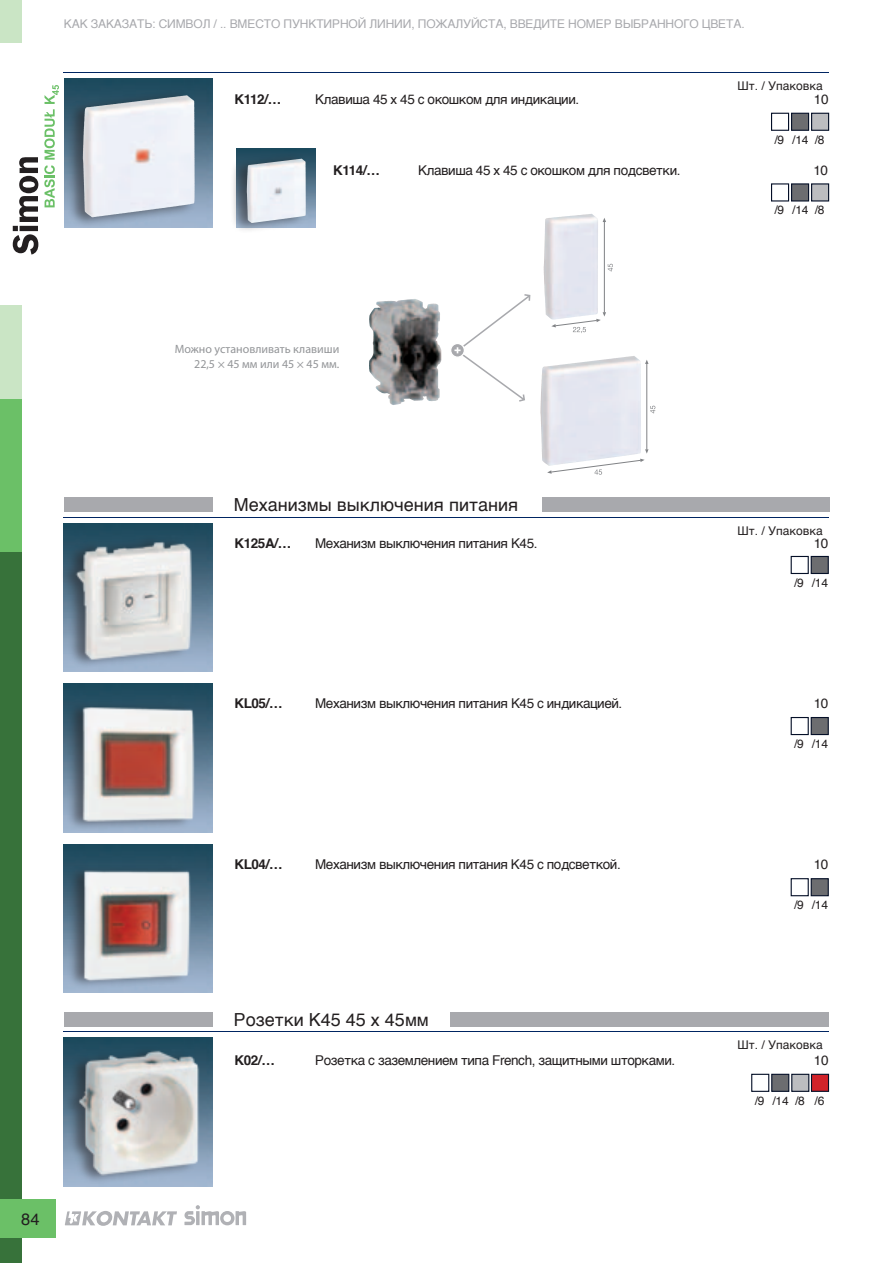
<style>
.page{position:relative;width:893px;height:1263px;background:#fff}
.page>*{position:absolute;margin:0;border:0;box-sizing:border-box;transform-origin:0 0}
.t1{font:18px "Helvetica";color:#231f20}
.t2{font:16.5px "Helvetica";color:#231f20}
.t3{font:13.5px "Helvetica";letter-spacing:-.03em;color:#231f20}
.t4{font:700 13.5px "Helvetica";letter-spacing:-.03em;color:#231f20}
.t5{font:12px "Helvetica";letter-spacing:-.01em;color:#a8a9ad}
.t6{font:12px "Helvetica";color:#231f20}
.t7{font:12px/14.4px "Myriad Pro";color:#939598;text-align:right}
</style>
<div class="page">
<div style="left:64px;top:1012px;width:149px;height:14px;background:#a8a9ad"></div>
<hr style="left:64px;top:1031px;width:765px;height:1px;background:#002562">
<div style="left:451px;top:1012px;width:378px;height:14px;background:#a8a9ad"></div>
<img style="left:64px;top:1037px;width:149px;height:149px">
<div style="left:61px;top:1045px;width:135px;height:138px;background:#231f20;opacity:.52"></div>
<img style="left:78px;top:1049px;width:123px;height:130px">
<div style="left:64px;top:497px;width:149px;height:15px;background:#a8a9ad"></div>
<hr style="left:64px;top:517px;width:765px;height:1px;background:#002562">
<div style="left:542px;top:497px;width:287px;height:15px;background:#a8a9ad"></div>
<img style="left:64px;top:523px;width:149px;height:149px">
<img style="left:64px;top:683px;width:149px;height:149px">
<img style="left:64px;top:844px;width:149px;height:149px">
<div style="left:59px;top:534px;width:131px;height:134px;background:#231f20;opacity:.52"></div>
<img style="left:73px;top:541px;width:126px;height:122px">
<div style="left:66px;top:700px;width:127px;height:130px;background:#231f20;opacity:.52"></div>
<img style="left:77px;top:703px;width:122px;height:122px">
<div style="left:67px;top:864px;width:122px;height:125px;background:#231f20;opacity:.52"></div>
<img style="left:77px;top:863px;width:117px;height:122px">
<svg style="left:451px;top:343px;width:13px;height:14px"></svg>
<div style="left:450px;top:343px;width:15px;height:15px;border:1px solid #fff;border-radius:50%"></div>
<svg style="left:454px;top:294px;width:76px;height:108px"></svg>
<img style="left:540px;top:356px;width:92px;height:100px">
<img style="left:544px;top:214px;width:48px;height:97px">
<hr style="left:646px;top:364px;width:1px;height:86px;background:#808285">
<svg style="left:547px;top:449px;width:101px;height:26px"></svg>
<svg style="left:650px;top:406px;width:5px;height:7px"></svg>
<hr style="left:604px;top:222px;width:1px;height:90px;background:#808285">
<svg style="left:608px;top:264px;width:5px;height:7px"></svg>
<svg style="left:551px;top:312px;width:55px;height:21px"></svg>
<img style="left:369px;top:299px;width:45px;height:58px">
<img style="left:64px;top:79px;width:149px;height:148px">
<img style="left:237px;top:149px;width:79px;height:78px">
<div style="left:65px;top:88px;width:130px;height:139px;background:#231f20;opacity:.52"></div>
<img style="left:83px;top:96px;width:102px;height:104px">
<div style="left:229px;top:151px;width:77px;height:82px;background:#231f20;opacity:.52"></div>
<img style="left:247px;top:159px;width:54px;height:57px">
<hr style="left:64px;top:72px;width:765px;height:1px;background:#002562">
<div style="left:771px;top:113px;width:18px;height:18px;background:#fff;border:1px solid #040f27"></div>
<div style="left:771px;top:183px;width:18px;height:18px;background:#fff;border:1px solid #040f27"></div>
<div style="left:791px;top:113px;width:18px;height:18px;background:#6c6d70;border:1px solid #040f27"></div>
<div style="left:791px;top:183px;width:18px;height:18px;background:#6c6d70;border:1px solid #040f27"></div>
<div style="left:811px;top:113px;width:18px;height:18px;background:#bcbdc0;border:1px solid #040f27"></div>
<div style="left:811px;top:183px;width:18px;height:18px;background:#bcbdc0;border:1px solid #040f27"></div>
<div style="left:791px;top:556px;width:18px;height:18px;background:#fff;border:1px solid #040f27"></div>
<div style="left:791px;top:717px;width:18px;height:18px;background:#fff;border:1px solid #040f27"></div>
<div style="left:791px;top:878px;width:18px;height:18px;background:#fff;border:1px solid #040f27"></div>
<div style="left:811px;top:556px;width:18px;height:18px;background:#6c6d70;border:1px solid #040f27"></div>
<div style="left:811px;top:717px;width:18px;height:18px;background:#6c6d70;border:1px solid #040f27"></div>
<div style="left:811px;top:878px;width:18px;height:18px;background:#6c6d70;border:1px solid #040f27"></div>
<div style="left:751px;top:1074px;width:18px;height:18px;background:#fff;border:1px solid #040f27"></div>
<div style="left:771px;top:1074px;width:18px;height:18px;background:#6c6d70;border:1px solid #040f27"></div>
<div style="left:811px;top:1074px;width:18px;height:18px;background:#d1232a;border:1px solid #040f27"></div>
<div style="left:791px;top:1074px;width:18px;height:18px;background:#bcbdc0;border:1px solid #040f27"></div>
<svg style="left:13px;top:157px;width:25px;height:98px"></svg>
<svg style="left:44px;top:85px;width:15px;height:122px"></svg>
<div style="left:0;top:0;width:21px;height:43px;background:#cae5c5"></div>
<div style="left:0;top:305px;width:21px;height:116px;background:#cae5c5"></div>
<div style="left:0;top:399px;width:21px;height:455px;background:#6bc067"></div>
<div style="left:0;top:552px;width:21px;height:711px;background:#37723a"></div>
<div style="left:0;top:1199px;width:55px;height:38px;background:#6bc067"></div>
<svg style="left:184px;top:1205px;width:62px;height:20px"></svg>
<svg style="left:65px;top:1211px;width:112px;height:15px"></svg>
<p class="t5" style="left:64px;top:15px;width:44px">Как зака</p>
<p class="t5" style="left:122px;top:15px;width:143px">зать: СИМВОЛ / .. вместо</p>
<p class="t5" style="left:283px;top:15px;width:10px">пунктирно</p>
<p class="t5" style="left:358px;top:15px;width:21px">й линии</p>
<p class="t5" style="left:411px;top:15px;width:45px">, пожалу</p>
<p class="t5" style="left:471px;top:15px;width:18px">йста</p>
<p class="t5" style="left:503px;top:15px;width:39px">, введит</p>
<p class="t5" style="left:557px;top:15px;width:21px">е ном</p>
<p class="t5" style="left:596px;top:15px;width:47px">ер выбранного</p>
<p class="t5" style="left:702px;top:15px;width:44px">цвета.</p>
<p class="t6" style="left:737px;top:77px;width:87px">Шт. / Упаковка</p>
<p class="t4" style="left:234px;top:88px;width:48px">K112/…</p>
<p class="t3" style="left:315px;top:88px;width:265px">Клавиша 45 x 45 с окошком для индикации.</p>
<p class="t3" style="left:814px;top:88px;width:16px">10</p>
<p class="t6" style="left:774px;top:130px;width:52px">/9 /14 /8</p>
<p class="t4" style="left:333px;top:159px;width:48px">K114/…</p>
<p class="t3" style="left:418px;top:159px;width:264px">Клавиша 45 x 45 с окошком для подсветки.</p>
<p class="t3" style="left:813px;top:159px;width:16px">10</p>
<p class="t6" style="left:774px;top:201px;width:52px">/9 /14 /8</p>
<p class="t2" style="left:21px;top:1206px;width:20px">84</p>
<p class="t7" style="left:175px;top:342px;width:166px">Можно установливать клавиши<br>22,5 × 45 мм или 45 × 45 мм.</p>
<h1 class="t1" style="left:234px;top:491px;width:286px">Механизмы выключения питания</h1>
<p class="t4" style="left:234px;top:532px;width:58px">K125A/…</p>
<p class="t3" style="left:315px;top:533px;width:224px">Механизм выключения питания K45.</p>
<p class="t3" style="left:814px;top:533px;width:16px">10</p>
<p class="t6" style="left:737px;top:521px;width:87px">Шт. / Упаковка</p>
<p class="t6" style="left:794px;top:573px;width:35px">/9 /14</p>
<p class="t4" style="left:234px;top:693px;width:50px">KL05/…</p>
<p class="t3" style="left:315px;top:693px;width:309px">Механизм выключения питания K45 с индикацией.</p>
<p class="t3" style="left:814px;top:693px;width:16px">10</p>
<p class="t6" style="left:794px;top:734px;width:35px">/9 /14</p>
<p class="t4" style="left:234px;top:853px;width:50px">KL04/…</p>
<p class="t3" style="left:315px;top:854px;width:307px">Механизм выключения питания K45 с подсветкой.</p>
<p class="t3" style="left:814px;top:854px;width:16px">10</p>
<p class="t6" style="left:794px;top:895px;width:35px">/9 /14</p>
<h1 class="t1" style="left:234px;top:1005px;width:197px">Розетки K45 45 x 45мм</h1>
<p class="t4" style="left:234px;top:1049px;width:42px">K02/…</p>
<p class="t3" style="left:315px;top:1049px;width:361px">Розетка с заземлением типа French, защитными шторками.</p>
<p class="t3" style="left:814px;top:1049px;width:16px">10</p>
<p class="t6" style="left:737px;top:1036px;width:87px">Шт. / Упаковка</p>
<p class="t6" style="left:755px;top:1091px;width:71px">/9 /14 /8 /6</p>
</div>
